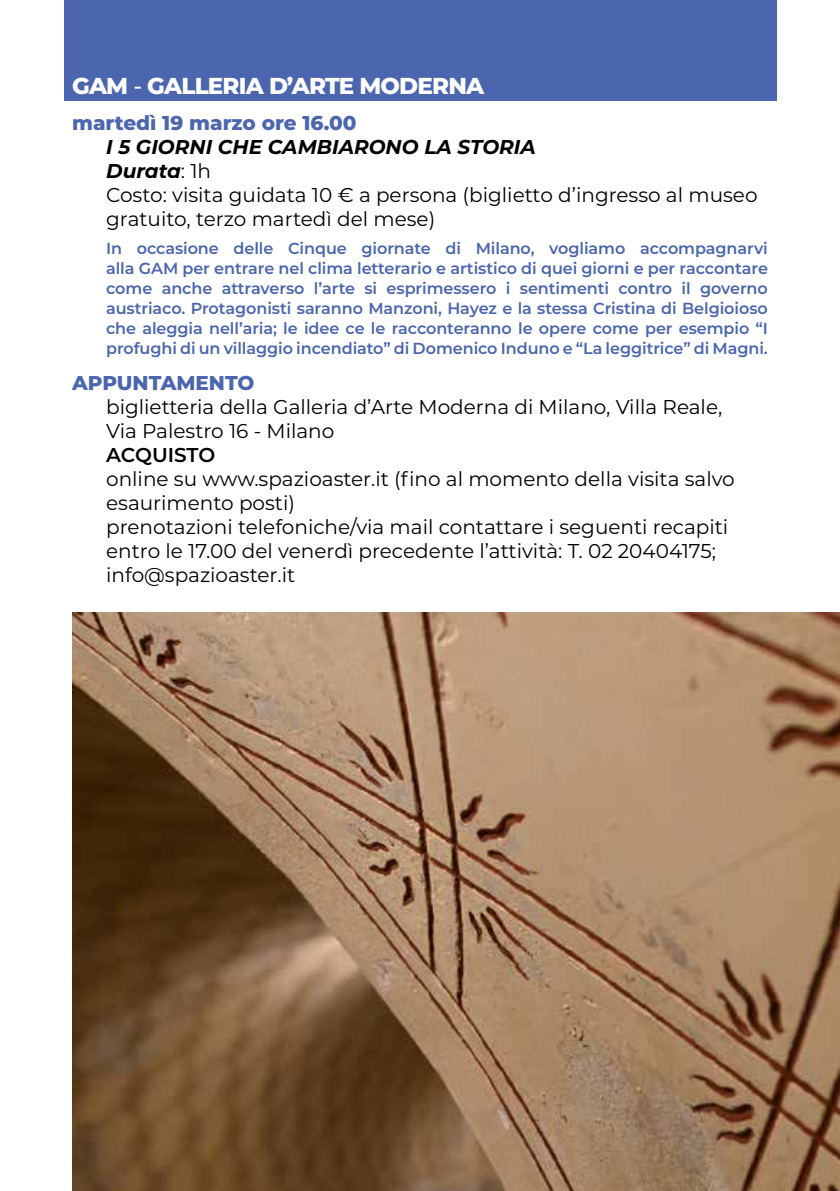
<style>
.page{position:relative;width:840px;height:1191px;background:#fff}
.page>*{position:absolute;margin:0;border:0;box-sizing:border-box;transform-origin:0 0}
.t1{font:800 23px "Montserrat";letter-spacing:-.035em;color:#fff}
.t2{font:20px/24px "Montserrat";color:#000}
.t3{font:800 20px "Montserrat";color:#4b66ae}
.t4{font:600 20px "Montserrat";letter-spacing:-.01em;color:#000}
.t5{font:600 16px/20px "Montserrat";letter-spacing:-.005em;color:#4b66ae;text-align:justify}
.s1{font-weight:500}
.s2{font-weight:700;font-style:italic}
</style>
<div class="page">
<div style="left:64px;top:0;width:711px;height:101px;background:#4b66ae"></div>
<img style="left:72px;top:612px;width:767px;height:579px">
<p class="t1" style="left:72px;top:69px;width:413px">GAM <span class="s1">-</span> GALLERIA D’ARTE MODERNA</p>
<p class="t3" style="left:72px;top:109px;width:286px">martedì 19 marzo ore 16.00</p>
<p class="t2" style="left:106px;top:134px;width:652px"><span class="s2">I 5 GIORNI CHE CAMBIARONO LA STORIA<br>Durata</span>: 1h<br>Costo: visita guidata 10 € a persona (biglietto d’ingresso al museo gratuito, terzo martedì del mese)</p>
<p class="t5" style="left:106px;top:238px;width:663px">In occasione delle Cinque giornate di Milano, vogliamo accompagnarvi alla GAM per entrare nel clima letterario e artistico di quei giorni e per raccontare come anche attraverso l’arte si esprimessero i sentimenti contro il governo austriaco. Protagonisti saranno Manzoni, Hayez e la stessa Cristina di Belgioioso che aleggia nell’aria; le idee ce le racconteranno le opere come per esempio “I profughi di un villaggio incendiato” di Domenico Induno e “La leggitrice” di Magni.</p>
<p class="t3" style="left:72px;top:369px;width:184px">APPUNTAMENTO</p>
<p class="t2" style="left:106px;top:394px;width:617px">biglietteria della Galleria d’Arte Moderna di Milano, Villa Reale,<br>Via Palestro 16 - Milano</p>
<p class="t4" style="left:106px;top:441px;width:111px">ACQUISTO</p>
<p class="t2" style="left:106px;top:466px;width:630px">online su www.spazioaster.it (fino al momento della visita salvo esaurimento posti)<br>prenotazioni telefoniche/via mail contattare i seguenti recapiti entro le 17.00 del venerdì precedente l’attività: T. 02 20404175; info@spazioaster.it</p>
</div>
